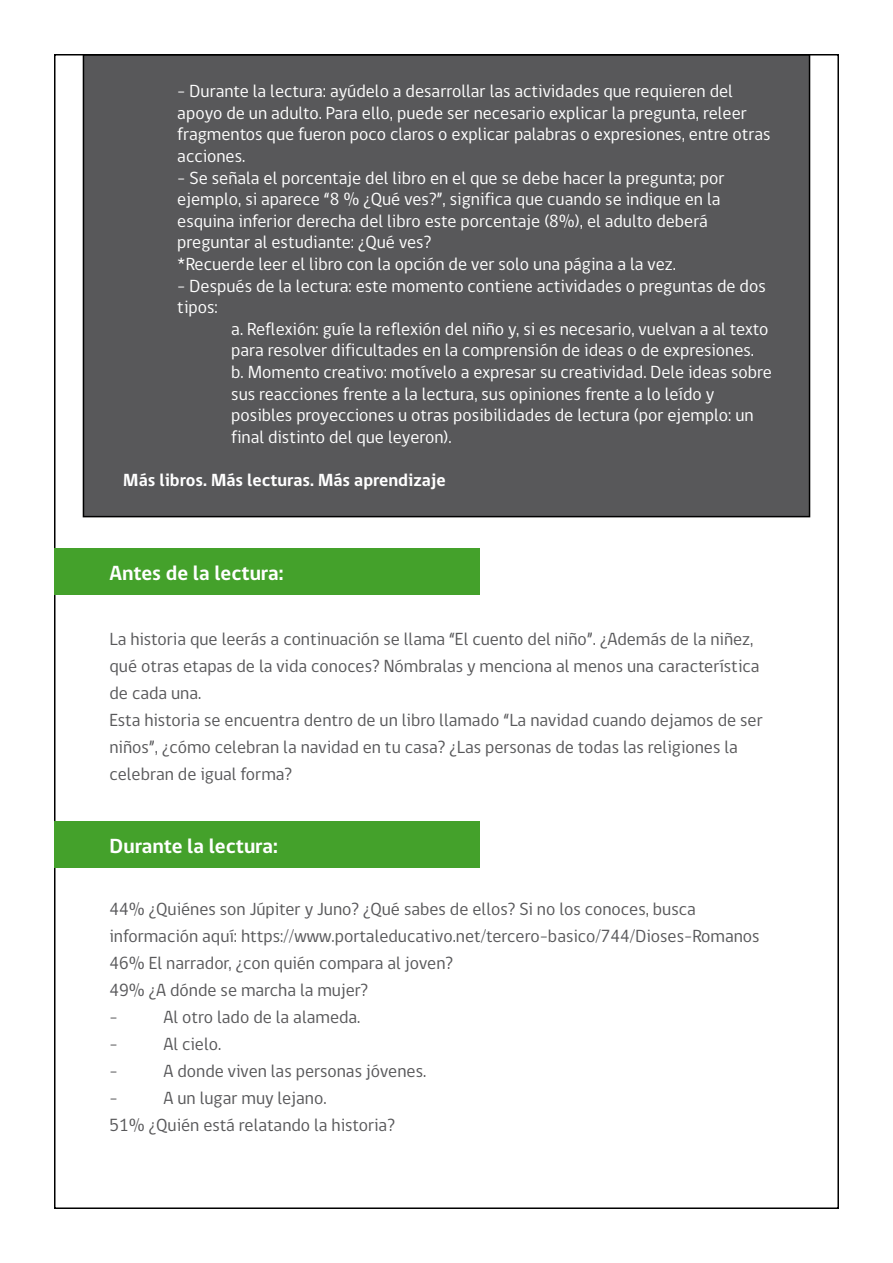
<style>
.page{position:relative;width:893px;height:1263px;background:#fff}
.page>*{position:absolute;margin:0;border:0;box-sizing:border-box;transform-origin:0 0}
.t1{font:700 21px "gob CL";color:#fff}
.t2{font:18px/21.6px "gob CL";color:#fff}
.t3{font:18px/27px "gob CL";color:#58585a}
.t4{font:700 18px "gob CL";color:#fff}
</style>
<div class="page">
<div style="left:83px;top:54px;width:727px;height:463px;background:#58585a;border:2px solid #000"></div>
<div style="left:54px;top:549px;width:425px;height:46px;background:#44a12b"></div>
<div style="left:54px;top:822px;width:425px;height:46px;background:#44a12b"></div>
<p class="t2" style="left:177px;top:81px;width:595px">- Durante la lectura: ayúdelo a desarrollar las actividades que requieren del apoyo de un adulto. Para ello, puede ser necesario explicar la pregunta, releer fragmentos que fueron poco claros o explicar palabras o expresiones, entre otras acciones.</p>
<p class="t2" style="left:177px;top:167px;width:549px">- Se señala el porcentaje del libro en el que se debe hacer la pregunta; por ejemplo, si aparece “8 % ¿Qué ves?”, significa que cuando se indique en la esquina inferior derecha del libro este porcentaje (8%), el adulto deberá preguntar al estudiante: ¿Qué ves?<br>*Recuerde leer el libro con la opción de ver solo una página a la vez.</p>
<p class="t2" style="left:177px;top:275px;width:590px">- Después de la lectura: este momento contiene actividades o preguntas de dos tipos:</p>
<p class="t2" style="left:231px;top:318px;width:542px">a. Reflexión: guíe la reflexión del niño y, si es necesario, vuelvan a al texto para resolver dificultades en la comprensión de ideas o de expresiones.<br>b. Momento creativo: motívelo a expresar su creatividad. Dele ideas sobre sus reacciones frente a la lectura, sus opiniones frente a lo leído y posibles proyecciones u otras posibilidades de lectura (por ejemplo: un final distinto del que leyeron).</p>
<p class="t4" style="left:123px;top:468px;width:324px">Más libros. Más lecturas. Más aprendizaje</p>
<p class="t1" style="left:109px;top:558px;width:176px">Antes de la lectura:</p>
<p class="t3" style="left:109px;top:625px;width:655px">La historia que leerás a continuación se llama “El cuento del niño”. ¿Además de la niñez, qué otras etapas de la vida conoces? Nómbralas y menciona al menos una característica de cada una.<br>Esta historia se encuentra dentro de un libro llamado “La navidad cuando dejamos de ser niños”, ¿cómo celebran la navidad en tu casa? ¿Las personas de todas las religiones la celebran de igual forma?</p>
<p class="t1" style="left:109px;top:831px;width:170px">Durante la lectura:</p>
<p class="t3" style="left:109px;top:896px;width:652px">44% ¿Quiénes son Júpiter y Juno? ¿Qué sabes de ellos? Si no los conoces, busca información aquí: https://www.portaleducativo.net/tercero-basico/744/Dioses-Romanos 46% El narrador, ¿con quién compara al joven?<br>49% ¿A dónde se marcha la mujer?<br>-</p>
<p class="t3" style="left:163px;top:1004px;width:198px">Al otro lado de la alameda.</p>
<p class="t3" style="left:109px;top:1031px;width:10px">-</p>
<p class="t3" style="left:163px;top:1031px;width:59px">Al cielo.</p>
<p class="t3" style="left:109px;top:1058px;width:10px">-</p>
<p class="t3" style="left:163px;top:1058px;width:264px">A donde viven las personas jóvenes.</p>
<p class="t3" style="left:109px;top:1085px;width:10px">-</p>
<p class="t3" style="left:109px;top:1085px;width:287px;text-indent:54px">A un lugar muy lejano.<br>51% ¿Quién está relatando la historia?</p>
</div>
